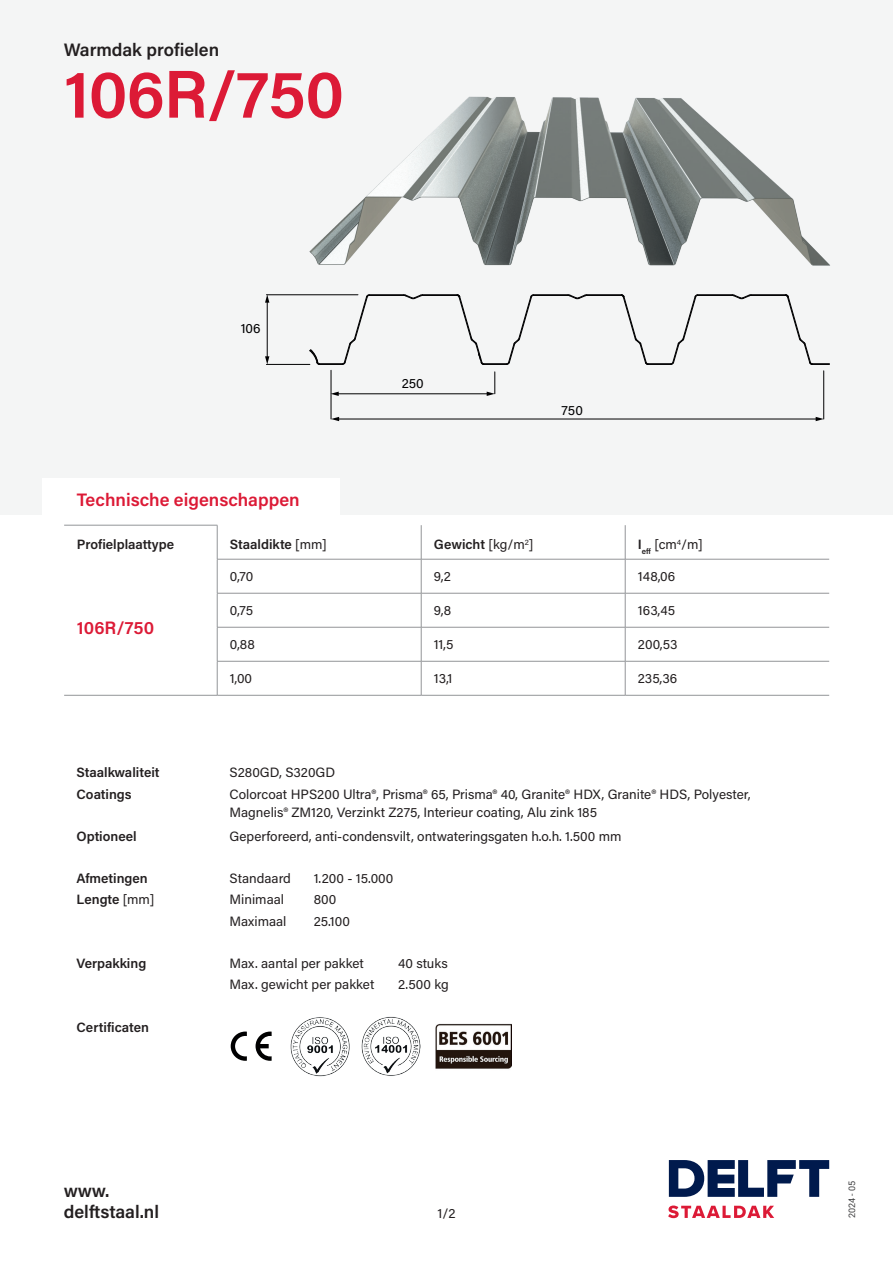
<style>
.page{position:relative;width:893px;height:1263px;background:#fff}
.page>*{position:absolute;margin:0;border:0;box-sizing:border-box;transform-origin:0 0}
.t1{font:600 67.5px "Acumin Pro";letter-spacing:-.015em;color:#dc1a36}
.t2{font:600 18px/21px "Acumin Pro";color:#231f20}
.t3{font:600 18px "Acumin Pro";color:#dc1a36}
.t4{font:13.5px/18px "Acumin Pro";color:#231f20}
.t5{font:600 13.5px "Acumin Pro";color:#231f20}
.t6{font:13.5px "Acumin Pro";color:#000001}
.t7{font:9px "Roboto";color:#3e3e3f}
.s1{font-weight:400}
.s2{font-weight:600}
</style>
<div class="page">
<div style="left:0;top:0;width:893px;height:514px;background:#f4f5f5"></div>
<div style="left:43px;top:478px;width:297px;height:58px;background:#fff"></div>
<hr style="left:64px;top:525px;width:153px;height:1px;background:#939598">
<hr style="left:217px;top:525px;width:1px;height:34px;background:#939598">
<hr style="left:421px;top:525px;width:1px;height:34px;background:#939598">
<hr style="left:625px;top:525px;width:1px;height:34px;background:#939598">
<hr style="left:217px;top:559px;width:204px;height:1px;background:#939598">
<hr style="left:217px;top:559px;width:1px;height:34px;background:#939598">
<hr style="left:421px;top:559px;width:204px;height:1px;background:#939598">
<hr style="left:421px;top:559px;width:1px;height:34px;background:#939598">
<hr style="left:625px;top:559px;width:204px;height:1px;background:#939598">
<hr style="left:625px;top:559px;width:1px;height:34px;background:#939598">
<hr style="left:217px;top:593px;width:204px;height:1px;background:#939598">
<hr style="left:217px;top:593px;width:1px;height:34px;background:#939598">
<hr style="left:421px;top:593px;width:204px;height:1px;background:#939598">
<hr style="left:421px;top:593px;width:1px;height:34px;background:#939598">
<hr style="left:625px;top:593px;width:204px;height:1px;background:#939598">
<hr style="left:625px;top:593px;width:1px;height:34px;background:#939598">
<hr style="left:217px;top:627px;width:204px;height:1px;background:#939598">
<hr style="left:217px;top:627px;width:1px;height:34px;background:#939598">
<hr style="left:421px;top:627px;width:204px;height:1px;background:#939598">
<hr style="left:421px;top:627px;width:1px;height:34px;background:#939598">
<hr style="left:625px;top:627px;width:204px;height:1px;background:#939598">
<hr style="left:625px;top:627px;width:1px;height:34px;background:#939598">
<hr style="left:217px;top:661px;width:204px;height:1px;background:#939598">
<hr style="left:217px;top:661px;width:1px;height:34px;background:#939598">
<hr style="left:421px;top:661px;width:204px;height:1px;background:#939598">
<hr style="left:421px;top:661px;width:1px;height:34px;background:#939598">
<hr style="left:625px;top:661px;width:204px;height:1px;background:#939598">
<hr style="left:625px;top:661px;width:1px;height:34px;background:#939598">
<hr style="left:64px;top:695px;width:153px;height:1px;background:#939598">
<hr style="left:217px;top:695px;width:204px;height:1px;background:#939598">
<hr style="left:421px;top:695px;width:204px;height:1px;background:#939598">
<hr style="left:625px;top:695px;width:204px;height:1px;background:#939598">
<img style="left:309px;top:96px;width:521px;height:170px">
<svg style="left:786px;top:294px;width:43px;height:71px"></svg>
<svg style="left:621px;top:294px;width:77px;height:71px"></svg>
<hr style="left:587px;top:294px;width:34px;height:1px;background:#000001">
<hr style="left:587px;top:295px;width:34px;height:1px;background:#000001">
<hr style="left:533px;top:295px;width:35px;height:1px;background:#000001">
<svg style="left:568px;top:294px;width:20px;height:6px"></svg>
<hr style="left:533px;top:294px;width:35px;height:1px;background:#000001">
<hr style="left:751px;top:295px;width:35px;height:1px;background:#000001">
<hr style="left:751px;top:294px;width:35px;height:1px;background:#000001">
<hr style="left:698px;top:294px;width:34px;height:1px;background:#000001">
<hr style="left:698px;top:295px;width:34px;height:1px;background:#000001">
<svg style="left:731px;top:294px;width:21px;height:6px"></svg>
<hr style="left:422px;top:295px;width:35px;height:1px;background:#000001">
<hr style="left:422px;top:294px;width:35px;height:1px;background:#000001">
<hr style="left:369px;top:294px;width:35px;height:1px;background:#000001">
<hr style="left:369px;top:295px;width:35px;height:1px;background:#000001">
<svg style="left:403px;top:294px;width:21px;height:6px"></svg>
<svg style="left:308px;top:294px;width:62px;height:71px"></svg>
<svg style="left:456px;top:294px;width:78px;height:71px"></svg>
<hr style="left:331px;top:370px;width:1px;height:49px;background:#000001">
<hr style="left:823px;top:371px;width:1px;height:48px;background:#000001">
<hr style="left:338px;top:419px;width:479px;height:1px;background:#000001">
<svg style="left:331px;top:417px;width:8px;height:4px"></svg>
<svg style="left:816px;top:417px;width:8px;height:4px"></svg>
<hr style="left:266px;top:294px;width:92px;height:1px;background:#000001">
<hr style="left:266px;top:364px;width:44px;height:1px;background:#000001">
<hr style="left:267px;top:301px;width:1px;height:57px;background:#000001">
<svg style="left:265px;top:294px;width:4px;height:9px"></svg>
<svg style="left:265px;top:356px;width:4px;height:8px"></svg>
<hr style="left:337px;top:393px;width:151px;height:1px;background:#000001">
<svg style="left:487px;top:372px;width:9px;height:24px"></svg>
<svg style="left:331px;top:392px;width:8px;height:4px"></svg>
<svg style="left:256px;top:1031px;width:16px;height:30px"></svg>
<svg style="left:231px;top:1031px;width:16px;height:30px"></svg>
<img style="left:291px;top:1017px;width:59px;height:59px">
<img style="left:435px;top:1023px;width:76px;height:46px">
<img style="left:361px;top:1016px;width:60px;height:60px">
<svg style="left:668px;top:1205px;width:106px;height:13px"></svg>
<svg style="left:669px;top:1160px;width:160px;height:37px"></svg>
<h2 class="t2" style="left:64px;top:38px;width:157px">Warmdak profielen</h2>
<h1 class="t1" style="left:64px;top:47px;width:282px">106R/750</h1>
<p class="t6" style="left:241px;top:319px;width:21px">106</p>
<p class="t6" style="left:402px;top:374px;width:23px">250</p>
<p class="t6" style="left:562px;top:401px;width:23px">750</p>
<h2 class="t3" style="left:77px;top:487px;width:224px">Technische eigenschappen</h2>
<p class="t5" style="left:77px;top:535px;width:99px">Profielplaattype</p>
<p class="t5" style="left:230px;top:535px;width:98px">Staaldikte <span class="s1">[mm]</span></p>
<p class="t5" style="left:434px;top:535px;width:101px">Gewicht <span class="s1">[kg/m</span><sup>2</sup><span class="s1">]</span></p>
<p class="t4" style="left:638px;top:535px;width:66px"><span class="s2">I</span><sub>eff</sub> [cm<sup>4</sup>/m]</p>
<h2 class="t3" style="left:77px;top:615px;width:79px">106R/750</h2>
<p class="t4" style="left:230px;top:567px;width:25px">0,70</p>
<p class="t4" style="left:434px;top:567px;width:19px">9,2</p>
<p class="t4" style="left:638px;top:567px;width:39px">148,06</p>
<p class="t4" style="left:230px;top:601px;width:25px">0,75</p>
<p class="t4" style="left:434px;top:601px;width:19px">9,8</p>
<p class="t4" style="left:638px;top:601px;width:39px">163,45</p>
<p class="t4" style="left:230px;top:635px;width:26px">0,88</p>
<p class="t4" style="left:434px;top:635px;width:21px">11,5</p>
<p class="t4" style="left:638px;top:635px;width:41px">200,53</p>
<p class="t4" style="left:230px;top:669px;width:24px">1,00</p>
<p class="t4" style="left:434px;top:669px;width:20px">13,1</p>
<p class="t4" style="left:638px;top:669px;width:41px">235,36</p>
<p class="t5" style="left:77px;top:763px;width:85px">Staalkwaliteit</p>
<p class="t4" style="left:230px;top:762px;width:107px">S280GD, S320GD</p>
<p class="t5" style="left:77px;top:784px;width:57px">Coatings</p>
<p class="t4" style="left:230px;top:784px;width:523px">Colorcoat HPS200 Ultra®, Prisma® 65, Prisma® 40, Granite® HDX, Granite® HDS, Polyester,<br>Magnelis® ZM120, Verzinkt Z275, Interieur coating, Alu zink 185</p>
<p class="t5" style="left:77px;top:826px;width:62px">Optioneel</p>
<p class="t4" style="left:230px;top:826px;width:394px">Geperforeerd, anti-condensvilt, ontwateringsgaten h.o.h. 1.500 mm</p>
<p class="t5" style="left:77px;top:869px;width:73px">Afmetingen</p>
<p class="t4" style="left:230px;top:869px;width:63px">Standaard</p>
<p class="t4" style="left:314px;top:869px;width:81px">1.200 - 15.000</p>
<p class="t5" style="left:77px;top:890px;width:79px">Lengte <span class="s1">[mm]</span></p>
<p class="t4" style="left:230px;top:890px;width:56px">Minimaal</p>
<p class="t4" style="left:314px;top:890px;width:24px">800</p>
<p class="t4" style="left:230px;top:911px;width:58px">Maximaal</p>
<p class="t4" style="left:314px;top:911px;width:38px">25.100</p>
<p class="t5" style="left:77px;top:954px;width:71px">Verpakking</p>
<p class="t4" style="left:230px;top:954px;width:136px">Max. aantal per pakket</p>
<p class="t4" style="left:398px;top:954px;width:51px">40 stuks</p>
<p class="t4" style="left:230px;top:975px;width:146px">Max. gewicht per pakket</p>
<p class="t4" style="left:398px;top:975px;width:52px">2.500 kg</p>
<p class="t5" style="left:77px;top:1018px;width:74px">Certificaten</p>
<h2 class="t2" style="left:64px;top:1179px;width:97px">www. delftstaal.nl</h2>
<p class="t4" style="left:437px;top:1204px;width:20px">1/2</p>
<p class="t7" style="left:846px;top:1218px;width:39px;rotate:-90deg">2024 - 05</p>
</div>
